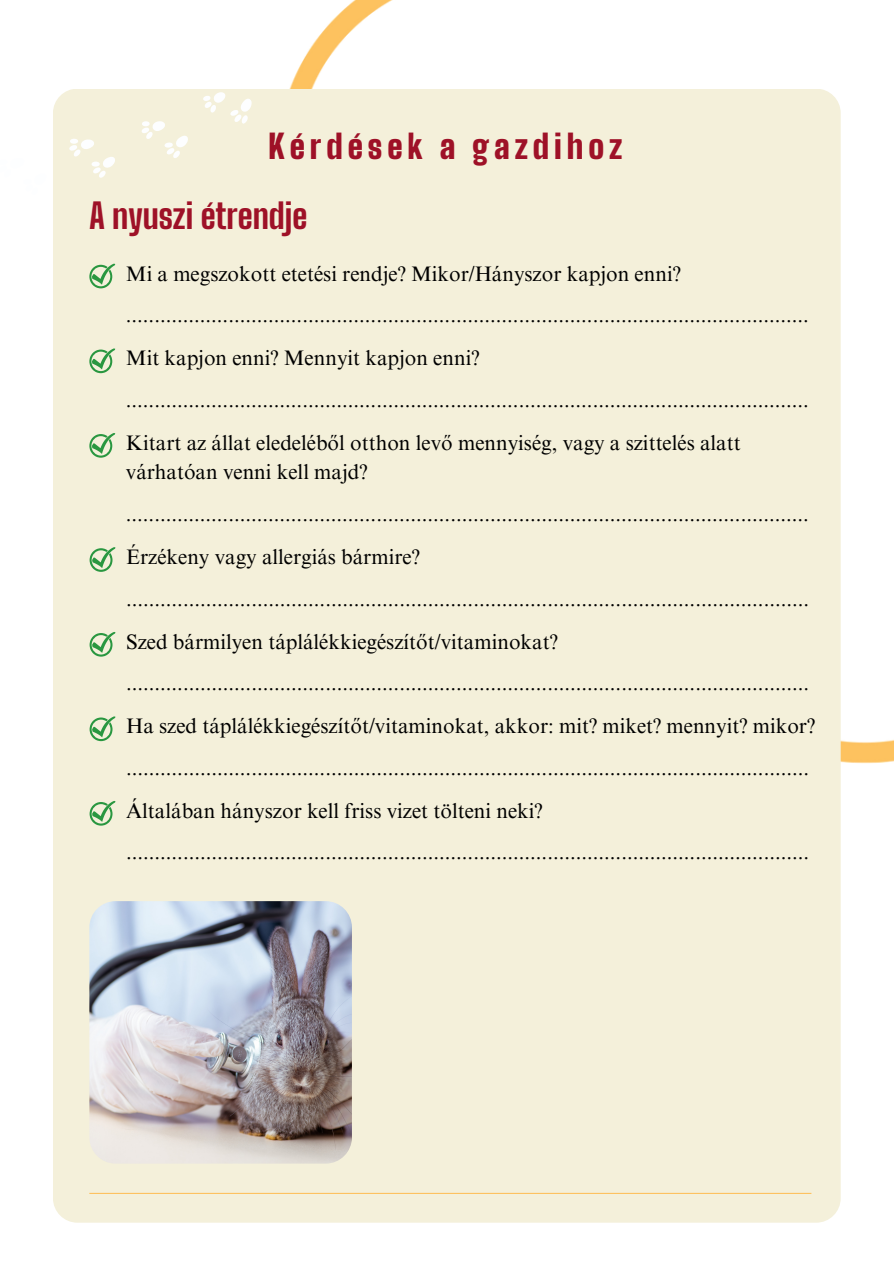
<style>
.page{position:relative;width:894px;height:1264px;background:#fff}
.page>*{position:absolute;margin:0;border:0;box-sizing:border-box;transform-origin:0 0}
.t1{font:800 34.5px "Big Shoulders Display";color:#9e1127}
.t2{font:900 33px "Big Shoulders Display";letter-spacing:.15em;color:#9e1127}
.t3{font:21px/29.2px "Times NRMT Pro";color:#000}
</style>
<div class="page">
<img style="left:289px;top:0;width:604px;height:797px">
<div style="left:53px;top:89px;width:787px;height:1133px;background:#f4f0da;border-radius:24px"></div>
<img style="left:89px;top:901px;width:263px;height:262px;border-radius:26px">
<hr style="left:89px;top:1192px;width:722px;height:1px;background:#fec260">
<svg style="left:203px;top:92px;width:49px;height:32px"></svg>
<svg style="left:141px;top:121px;width:47px;height:37px"></svg>
<svg style="left:69px;top:139px;width:46px;height:39px"></svg>
<svg style="left:89px;top:264px;width:26px;height:24px"></svg>
<svg style="left:90px;top:547px;width:25px;height:25px"></svg>
<svg style="left:89px;top:348px;width:26px;height:25px"></svg>
<svg style="left:90px;top:632px;width:25px;height:24px"></svg>
<svg style="left:90px;top:801px;width:25px;height:24px"></svg>
<svg style="left:89px;top:433px;width:26px;height:24px"></svg>
<svg style="left:90px;top:716px;width:25px;height:25px"></svg>
<p class="t2" style="left:268px;top:126px;width:355px">Kérdések a gazdihoz</p>
<p class="t1" style="left:89px;top:195px;width:219px">A nyuszi étrendje</p>
<p class="t3" style="left:126px;top:261px;width:556px">Mi a megszokott etetési rendje? Mikor/Hányszor kapjon enni?</p>
<p class="t3" style="left:126px;top:303px;width:684px">........................................................................................................................</p>
<p class="t3" style="left:126px;top:346px;width:355px">Mit kapjon enni? Mennyit kapjon enni?</p>
<p class="t3" style="left:126px;top:388px;width:684px">........................................................................................................................</p>
<p class="t3" style="left:126px;top:430px;width:616px">Kitart az állat eledeléből otthon levő mennyiség, vagy a szittelés alatt várhatóan venni kell majd?</p>
<p class="t3" style="left:126px;top:501px;width:684px">........................................................................................................................</p>
<p class="t3" style="left:126px;top:545px;width:295px">Érzékeny vagy allergiás bármire?</p>
<h1 class="t3" style="left:126px;top:586px;width:684px">........................................................................................................................</h1>
<p class="t3" style="left:126px;top:629px;width:433px">Szed bármilyen táplálékkiegészítőt/vitaminokat?</p>
<p class="t3" style="left:126px;top:671px;width:684px">........................................................................................................................</p>
<p class="t3" style="left:126px;top:714px;width:690px">Ha szed táplálékkiegészítőt/vitaminokat, akkor: mit? miket? mennyit? mikor?</p>
<p class="t3" style="left:126px;top:755px;width:684px">........................................................................................................................</p>
<p class="t3" style="left:126px;top:798px;width:418px">Általában hányszor kell friss vizet tölteni neki?</p>
<p class="t3" style="left:126px;top:840px;width:684px">........................................................................................................................</p>
</div>
